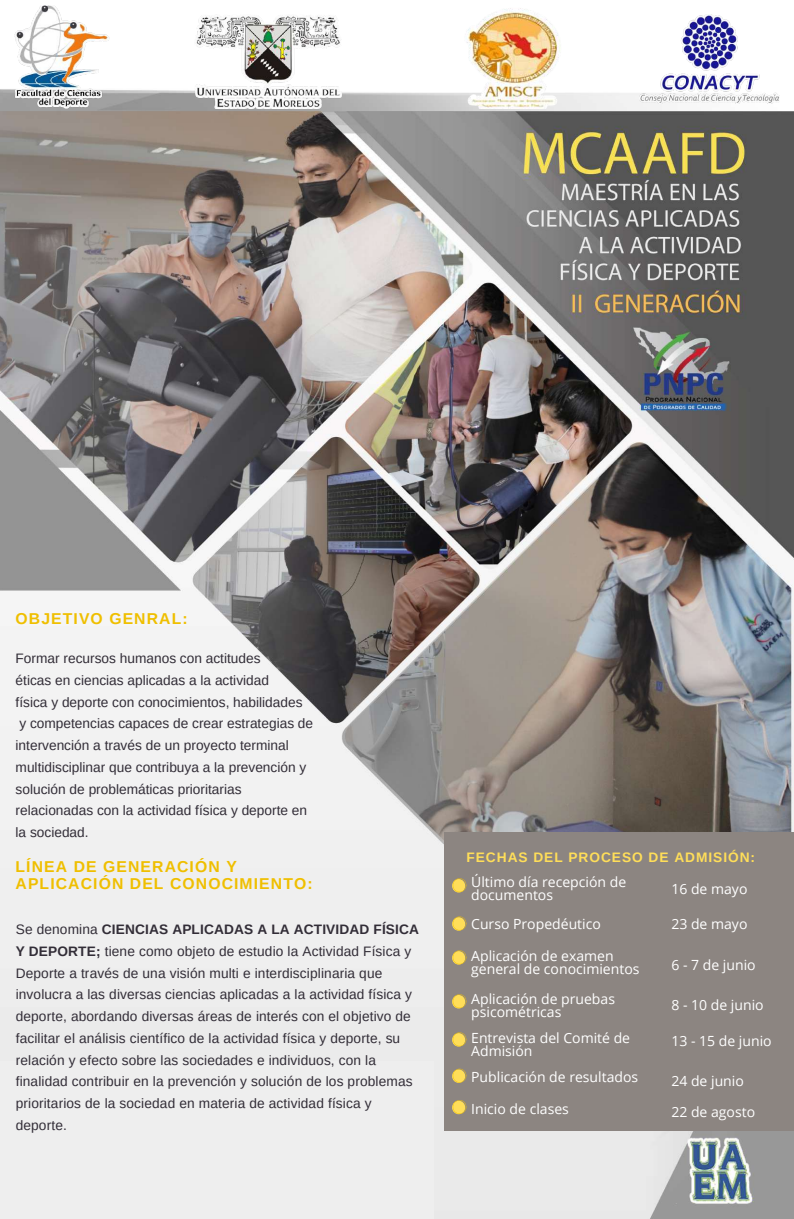
<style>
.page{position:relative;width:794px;height:1219px;background:#fff}
.page>*{position:absolute;margin:0;border:0;box-sizing:border-box;transform-origin:0 0}
.t1{font:700 15.7px/16.5px "Arimo";letter-spacing:.07em;color:#efbf00}
.t2{font:14px/12.8px "Open Sans";color:#fff}
.t3{font:13.7px/21.8px "Arimo";letter-spacing:.01em;color:#322d37}
.t4{font:700 13.7px "Arimo";letter-spacing:.07em;color:#ffde59}
.s1{font-weight:700}
</style>
<div class="page">
<img style="left:0;top:89px;width:794px;height:1130px">
<img style="left:194px;top:15px;width:147px;height:93px">
<img style="left:3px;top:5px;width:109px;height:103px">
<img style="left:456px;top:8px;width:113px;height:100px">
<img style="left:639px;top:14px;width:140px;height:90px">
<div style="left:0;top:1061px;width:434px;height:158px;background:#eee"></div>
<div style="left:444px;top:832px;width:350px;height:299px;background:#8c8581"></div>
<svg style="left:452px;top:878px;width:14px;height:14px"></svg>
<svg style="left:452px;top:916px;width:14px;height:14px"></svg>
<svg style="left:452px;top:950px;width:14px;height:14px"></svg>
<svg style="left:452px;top:994px;width:14px;height:14px"></svg>
<svg style="left:452px;top:1032px;width:14px;height:14px"></svg>
<svg style="left:452px;top:1068px;width:14px;height:14px"></svg>
<svg style="left:452px;top:1100px;width:14px;height:14px"></svg>
<p class="t1" style="left:16px;top:611px;width:173px">OBJETIVO GENRAL:</p>
<p class="t3" style="left:16px;top:647px;width:299px">Formar recursos humanos con actitudes<br>éticas en ciencias aplicadas a la actividad<br>física y deporte con conocimientos, habilidades<br>y competencias capaces de crear estrategias de intervención a través de un proyecto terminal multidisciplinar que contribuya a la prevención y solución de problemáticas prioritarias relacionadas con la actividad física y deporte en la sociedad.</p>
<p class="t1" style="left:16px;top:859px;width:298px">LÍNEA DE GENERACIÓN Y<br>APLICACIÓN DEL CONOCIMIENTO:</p>
<p class="t3" style="left:16px;top:918px;width:405px">Se denomina <span class="s1">CIENCIAS APLICADAS A LA ACTIVIDAD FÍSICA Y DEPORTE;</span> tiene como objeto de estudio la Actividad Física y Deporte a través de una visión multi e interdisciplinaria que involucra a las diversas ciencias aplicadas a la actividad física y deporte, abordando diversas áreas de interés con el objetivo de facilitar el análisis científico de la actividad física y deporte, su relación y efecto sobre las sociedades e individuos, con la finalidad contribuir en la prevención y solución de los problemas prioritarios de la sociedad en materia de actividad física y deporte.</p>
<p class="t4" style="left:466px;top:850px;width:290px">FECHAS DEL PROCESO DE ADMISIÓN:</p>
<p class="t2" style="left:471px;top:875px;width:156px">Último día recepción de documentos</p>
<p class="t2" style="left:671px;top:882px;width:78px">16 de mayo</p>
<p class="t2" style="left:471px;top:917px;width:131px">Curso Propedéutico</p>
<p class="t2" style="left:671px;top:917px;width:78px">23 de mayo</p>
<p class="t2" style="left:471px;top:949px;width:170px">Aplicación de examen general de conocimientos</p>
<p class="t2" style="left:671px;top:958px;width:86px">6 - 7 de junio</p>
<p class="t2" style="left:471px;top:992px;width:145px">Aplicación de pruebas psicométricas</p>
<p class="t2" style="left:671px;top:998px;width:94px">8 - 10 de junio</p>
<p class="t2" style="left:471px;top:1031px;width:160px">Entrevista del Comité de<br>Admisión</p>
<p class="t2" style="left:671px;top:1034px;width:102px">13 - 15 de junio</p>
<p class="t2" style="left:471px;top:1070px;width:168px">Publicación de resultados</p>
<p class="t2" style="left:671px;top:1073px;width:74px">24 de junio</p>
<p class="t2" style="left:471px;top:1102px;width:99px">Inicio de clases</p>
<p class="t2" style="left:671px;top:1105px;width:85px">22 de agosto</p>
</div>
